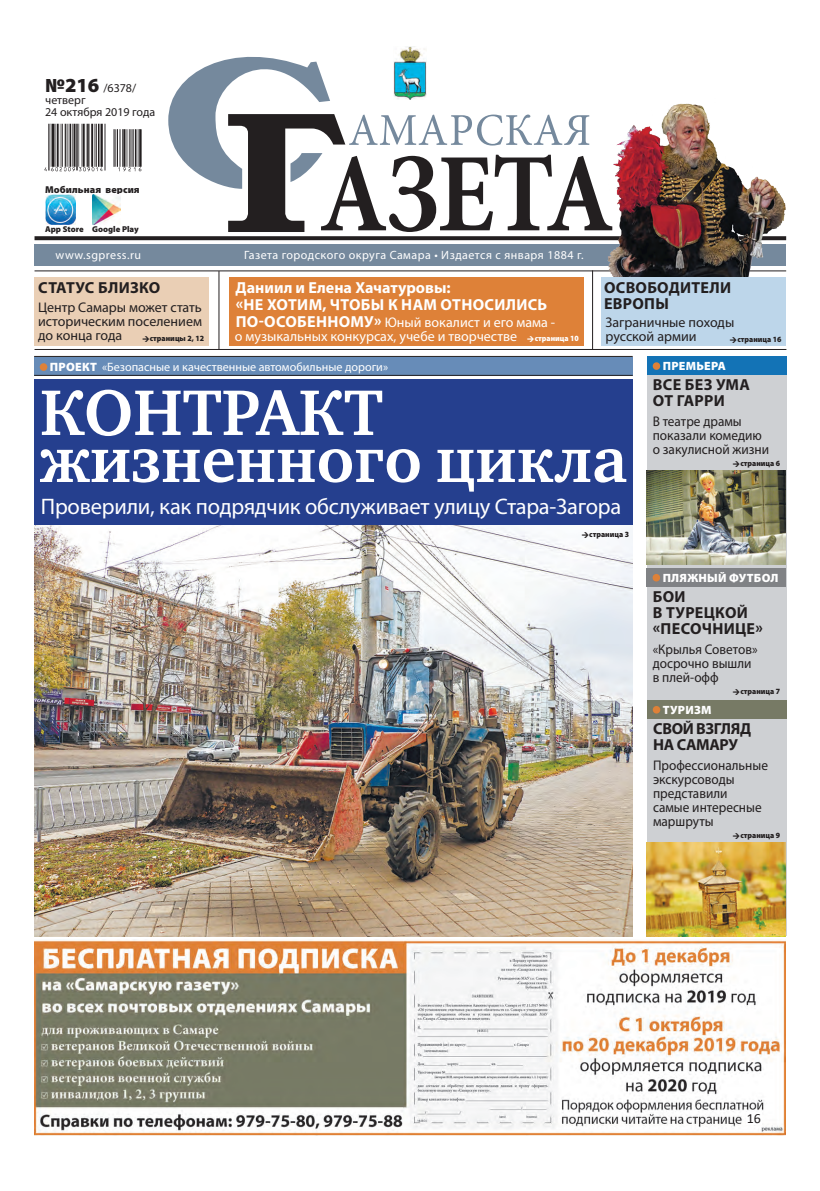
<style>
.page{position:relative;width:820px;height:1191px;background:#fff}
.page>*{position:absolute;margin:0;border:0;box-sizing:border-box;transform-origin:0 0}
.заголовок{font:700 66px/47px "Charter C";color:#fff}
.подзаголовок{font:22.5px "Myriad Pro";letter-spacing:-.01em;color:#fff}
.анонс_2_заголовок{font:700 16px/16px "Myriad Pro";letter-spacing:.02em;color:#231f20}
.анонс_2_заголовок-2{font:700 16px/17px "Myriad Pro";letter-spacing:.01em;color:#fff}
.анонс_2_заголовок-3{font:700 16px/16px "Myriad Pro";letter-spacing:-.02em;color:#231f20}
.анонс_1_подзаголовок{font:14px/14px "Myriad Pro";color:#231f20;scale:.95 1}
.анонс_2_заголовок-4{font:14px/14px "Myriad Pro";color:#231f20}
.анонс_2_заголовок-5{font:14px/13.7px "Myriad Pro";color:#fff}
.t1{font:14px "Calibri";color:#231f20}
.надзаголовок{font:12.1px "Myriad Pro";color:#fff}
.t2{font:12px "Myriad Pro";letter-spacing:.04em;color:#fff}
.t3{font:12px/12px "Myriad Pro";color:#231f20}
.рубрика_на_плашке{font:900 12px "Myriad Pro";letter-spacing:.02em;color:#fff}
.t4{font:900 10px "Myriad Pro";letter-spacing:.01em;color:#231f20}
.t5{font:900 8.5px "Myriad Pro";color:#231f20}
.анонс_1_подзаголовок-2{font:900 8px "Myriad Pro";color:#231f20;scale:.95 1}
.анонс_2_заголовок-6{font:900 8px "Myriad Pro";color:#fff;scale:.95 1}
.s1{font-weight:900;font-size:20px}
.s2{font-weight:700;font-size:16px}
.s3{font-weight:900}
</style>
<div class="page">
<img style="left:34px;top:524px;width:598px;height:412px">
<svg style="left:168px;top:46px;width:436px;height:186px"></svg>
<hr style="left:34px;top:270px;width:751px;height:1px;background:#231f20">
<hr style="left:34px;top:349px;width:752px;height:1px;background:#231f20">
<div style="left:34px;top:277px;width:174px;height:68px;background:#eacfb5"></div>
<div style="left:34px;top:244px;width:751px;height:21px;background:#75899d"></div>
<svg style="left:34px;top:236px;width:570px;height:4px;background:#2e2a2b"></svg>
<hr style="left:218px;top:271px;width:1px;height:78px;background:#231f20">
<img style="left:44px;top:124px;width:98px;height:48px">
<img style="left:45px;top:195px;width:30px;height:29px">
<img style="left:93px;top:195px;width:27px;height:29px">
<div style="left:229px;top:277px;width:354px;height:68px;background:#de8138"></div>
<hr style="left:592px;top:270px;width:1px;height:79px;background:#231f20">
<div style="left:601px;top:277px;width:184px;height:68px;background:#bdd6ea"></div>
<div style="left:34px;top:357px;width:598px;height:19px;background:#678cb8"></div>
<hr style="left:34px;top:356px;width:598px;height:1px;background:#231f20">
<hr style="left:34px;top:375px;width:598px;height:1px;background:#231f20">
<div style="left:40px;top:363px;width:7px;height:8px;background:#de8138;border-radius:50%"></div>
<div style="left:34px;top:379px;width:598px;height:145px;background:#253f8e"></div>
<div style="left:647px;top:358px;width:138px;height:578px;background:#ced0d3"></div>
<div style="left:646px;top:356px;width:139px;height:19px;background:#1373b6"></div>
<div style="left:652px;top:362px;width:8px;height:8px;background:#de8138;border-radius:50%"></div>
<div style="left:646px;top:699px;width:139px;height:19px;background:#777a65"></div>
<div style="left:652px;top:706px;width:8px;height:7px;background:#de8138;border-radius:50%"></div>
<div style="left:646px;top:567px;width:139px;height:19px;background:#808285"></div>
<div style="left:652px;top:574px;width:7px;height:7px;background:#de8138;border-radius:50%"></div>
<img style="left:34px;top:939px;width:751px;height:196px">
<div style="left:746px;top:1112px;width:15px;height:12px;background:#fff"></div>
<img style="left:604px;top:103px;width:183px;height:174px">
<img style="left:646px;top:470px;width:139px;height:94px">
<img style="left:646px;top:842px;width:139px;height:94px">
<svg style="left:582px;top:532px;width:6px;height:6px"></svg>
<p class="t3" style="left:45px;top:82px;width:112px"><span class="s1">№216</span> /6378/ четверг<br>24 октября 2019 года</p>
<p class="t4" style="left:45px;top:184px;width:96px">Мобильная версия</p>
<p class="t5" style="left:45px;top:224px;width:95px">App Store Google Play</p>
<p class="t2" style="left:55px;top:247px;width:87px">www.sgpress.ru</p>
<p class="t2" style="left:244px;top:247px;width:341px">Газета городского округа Самара • Издается с января 1884 г.</p>
<p class="анонс_2_заголовок" style="left:38px;top:279px;width:123px">СТАТУС БЛИЗКО</p>
<p class="анонс_2_заголовок-4" style="left:38px;top:300px;width:165px;text-align:justify">Центр Самары может стать историческим поселением до конца года</p>
<p class="анонс_1_подзаголовок-2" style="left:150px;top:334px;width:59px">страницы 2, 12</p>
<p class="анонс_2_заголовок" style="left:603px;top:279px;width:129px">ОСВОБОДИТЕЛИ<br>ЕВРОПЫ</p>
<p class="анонс_2_заголовок-4" style="left:605px;top:315px;width:130px">Заграничные походы русской армии</p>
<p class="анонс_2_заголовок-2" style="left:235px;top:279px;width:313px">Даниил и Елена Хачатуровы:<br>«НЕ ХОТИМ, ЧТОБЫ К НАМ ОТНОСИЛИСЬ</p>
<p class="анонс_2_заголовок-5" style="left:235px;top:316px;width:322px"><span class="s2">ПО-ОСОБЕННОМУ»</span> Юный вокалист и его мама - о музыкальных конкурсах, учебе и творчестве</p>
<p class="анонс_2_заголовок-6" style="left:534px;top:334px;width:48px">страница 10</p>
<p class="анонс_1_подзаголовок-2" style="left:737px;top:334px;width:48px">страница 16</p>
<p class="надзаголовок" style="left:50px;top:359px;width:339px"><span class="s3">ПРОЕКТ</span> «Безопасные и качественные автомобильные дороги»</p>
<p class="заголовок" style="left:40px;top:390px;width:588px">КОНТРАКТ жизненного цикла</p>
<p class="подзаголовок" style="left:41px;top:493px;width:581px">Проверили, как подрядчик обслуживает улицу Стара-Загора</p>
<p class="анонс_1_подзаголовок-2" style="left:589px;top:530px;width:43px">страница 3</p>
<p class="рубрика_на_плашке" style="left:662px;top:359px;width:65px">ПРЕМЬЕРА</p>
<p class="анонс_2_заголовок" style="left:652px;top:376px;width:99px">ВСЕ БЕЗ УМА<br>ОТ ГАРРИ</p>
<p class="анонс_1_подзаголовок" style="left:652px;top:414px;width:124px">В театре драмы показали комедию о закулисной жизни</p>
<p class="анонс_1_подзаголовок-2" style="left:740px;top:459px;width:43px">страница 6</p>
<p class="рубрика_на_плашке" style="left:662px;top:570px;width:117px">ПЛЯЖНЫЙ ФУТБОЛ</p>
<p class="анонс_2_заголовок" style="left:652px;top:588px;width:111px">БОИ<br>В ТУРЕЦКОЙ «ПЕСОЧНИЦЕ»</p>
<p class="анонс_1_подзаголовок" style="left:652px;top:642px;width:112px">«Крылья Советов» досрочно вышли в плей-офф</p>
<p class="анонс_1_подзаголовок-2" style="left:740px;top:686px;width:43px">страница 7</p>
<p class="рубрика_на_плашке" style="left:662px;top:702px;width:50px">ТУРИЗМ</p>
<p class="анонс_2_заголовок-3" style="left:653px;top:720px;width:99px">СВОЙ ВЗГЛЯД<br>НА САМАРУ</p>
<p class="анонс_1_подзаголовок" style="left:652px;top:758px;width:123px">Профессиональные экскурсоводы представили<br>самые интересные маршруты</p>
<p class="анонс_1_подзаголовок-2" style="left:740px;top:831px;width:43px">страница 9</p>
<p class="t1" style="left:746px;top:1108px;width:16px">16</p>
</div>
